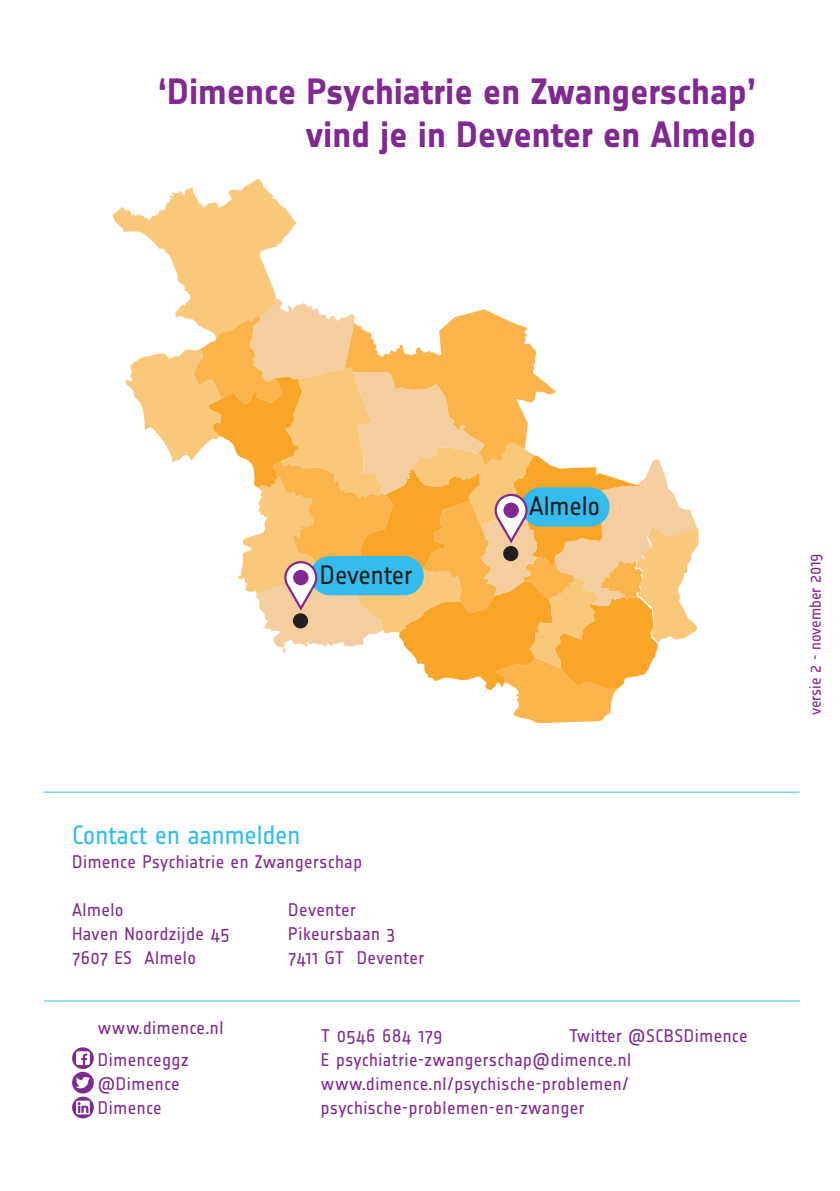
<style>
.page{position:relative;width:840px;height:1191px;background:#fff}
.page>*{position:absolute;margin:0;border:0;box-sizing:border-box;transform-origin:0 0}
.t1{font:700 36px/43.2px "Notes";letter-spacing:-.005em;color:#802990;text-align:right}
.t2{font:26.2px "Notes";letter-spacing:-.005em;color:#231f20}
.t3{font:26px "Notes";letter-spacing:-.005em;color:#34bced}
.t4{font:18px/24px "Notes";letter-spacing:.025em;color:#802990}
.t5{font:16px "Notes";letter-spacing:-.005em;color:#802990}
</style>
<div class="page">
<hr style="left:44px;top:1000px;width:755px;height:1px;background:#34bced">
<svg style="left:72px;top:1047px;width:22px;height:22px"></svg>
<svg style="left:76px;top:1051px;width:14px;height:14px"></svg>
<svg style="left:72px;top:1071px;width:22px;height:47px"></svg>
<hr style="left:43px;top:791px;width:756px;height:1px;background:#34bced">
<svg style="left:112px;top:178px;width:586px;height:545px"></svg>
<div style="left:293px;top:570px;width:15px;height:15px;background:#802990;border-radius:50%"></div>
<h1 class="t1" style="left:158px;top:70px;width:599px">‘Dimence Psychiatrie en Zwangerschap’ vind je in Deventer en Almelo</h1>
<h2 class="t2" style="left:320px;top:560px;width:94px">Deventer</h2>
<h3 class="t3" style="left:72px;top:820px;width:230px">Contact en aanmelden</h3>
<p class="t4" style="left:72px;top:850px;width:291px">Dimence Psychiatrie en Zwangerschap</p>
<p class="t4" style="left:72px;top:898px;width:53px">Almelo</p>
<p class="t4" style="left:288px;top:898px;width:69px">Deventer</p>
<p class="t4" style="left:72px;top:922px;width:159px">Haven Noordzijde 45</p>
<p class="t4" style="left:288px;top:922px;width:109px">Pikeursbaan 3</p>
<p class="t4" style="left:72px;top:946px;width:126px">7607 ES Almelo</p>
<p class="t4" style="left:288px;top:946px;width:137px">7411 GT Deventer</p>
<h2 class="t2" style="left:529px;top:491px;width:73px">Almelo</h2>
<p class="t4" style="left:98px;top:1012px;width:127px;line-height:32px">www.dimence.nl<br>Dimenceggz</p>
<p class="t4" style="left:98px;top:1072px;width:83px">@Dimence<br>Dimence</p>
<p class="t4" style="left:321px;top:1024px;width:428px;text-indent:248px">Twitter @SCBSDimence E psychiatrie-zwangerschap@dimence.nl www.dimence.nl/psychische-problemen/ psychische-problemen-en-zwanger</p>
<p class="t4" style="left:321px;top:1024px;width:123px">T 0546 684 179</p>
<p class="t5" style="left:805px;top:715px;width:163px;rotate:-90deg">versie 2 - november 2019</p>
</div>
